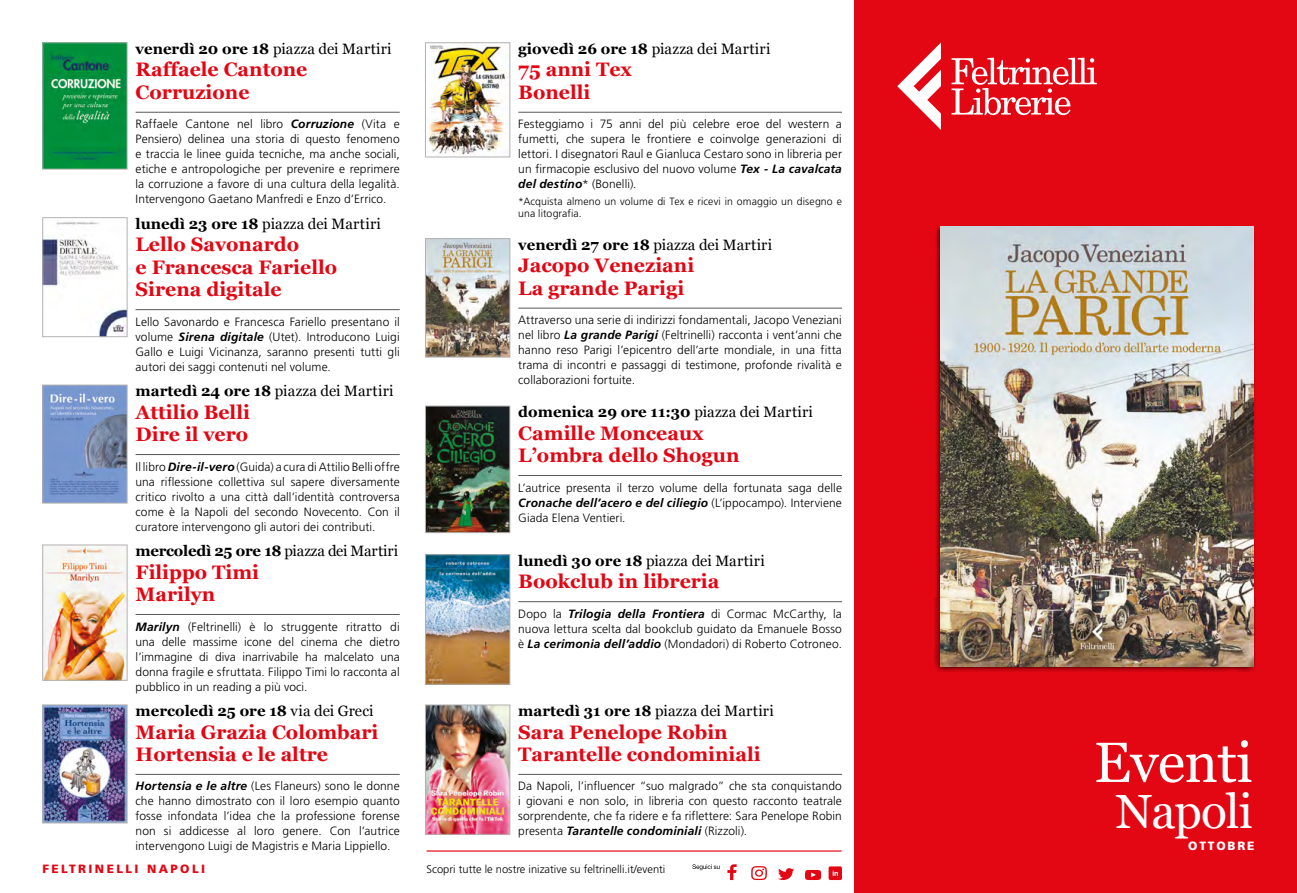
<style>
.page{position:relative;width:1297px;height:893px;background:#fff}
.page>*{position:absolute;margin:0;border:0;box-sizing:border-box;transform-origin:0 0}
.t1{font:56.55px "Georgia";letter-spacing:-.01em;color:#fff}
.t2{font:48px "Georgia";letter-spacing:-.02em;color:#fff}
.t3{font:700 19.5px/22.5px "Georgia";color:#e30613}
.t4{font:15px "Georgia";letter-spacing:.01em;color:#000}
.t5{font:700 15px "Georgia";color:#000}
.t6{font:700 15px "Georgia";letter-spacing:-.02em;color:#000}
.t7{font:300 12px/15px "Frutiger LT Std";letter-spacing:.005em;color:#000;text-align:justify}
.t8{font:900 12px "Frutiger LT Std";letter-spacing:.2em;color:#e30613}
.t9{font:900 12px "Frutiger LT Std";letter-spacing:.15em;color:#fff}
.t10{font:300 11.1px "Frutiger LT Std";color:#000}
.t11{font:300 10.5px/12px "Frutiger LT Std";letter-spacing:.01em;color:#000}
.s1{font-weight:700}
.s2{font-weight:700;font-style:italic}
.s3{font-weight:400}
</style>
<div class="page">
<hr style="left:427px;top:850px;width:415px;height:2px;background:#e30613">
<svg style="left:692px;top:864px;width:28px;height:6px"></svg>
<svg style="left:727px;top:864px;width:10px;height:16px"></svg>
<svg style="left:778px;top:868px;width:16px;height:12px"></svg>
<svg style="left:751px;top:866px;width:16px;height:14px"></svg>
<svg style="left:805px;top:870px;width:16px;height:10px"></svg>
<svg style="left:829px;top:866px;width:13px;height:14px"></svg>
<div style="left:855px;top:0;width:442px;height:893px;background:#e30613"></div>
<svg style="left:951px;top:58px;width:146px;height:57px"></svg>
<svg style="left:897px;top:43px;width:44px;height:87px"></svg>
<div style="left:934px;top:224px;width:321px;height:448px;background:#000;opacity:.6"></div>
<img style="left:941px;top:227px;width:312px;height:439px">
<svg style="left:42px;top:42px;width:86px;height:128px;background:#15924a"></svg>
<hr style="left:136px;top:112px;width:264px;height:1px;background:#575756">
<svg style="left:42px;top:217px;width:86px;height:120px"></svg>
<hr style="left:136px;top:309px;width:264px;height:1px;background:#575756">
<svg style="left:42px;top:385px;width:86px;height:118px;background:#7a93c2"></svg>
<hr style="left:136px;top:454px;width:264px;height:1px;background:#575756">
<img style="left:42px;top:545px;width:86px;height:136px">
<hr style="left:136px;top:614px;width:264px;height:1px;background:#575756">
<img style="left:42px;top:704px;width:86px;height:119px">
<hr style="left:136px;top:774px;width:264px;height:1px;background:#575756">
<img style="left:425px;top:42px;width:85px;height:115px">
<hr style="left:518px;top:112px;width:324px;height:1px;background:#575756">
<img style="left:425px;top:238px;width:85px;height:120px">
<hr style="left:518px;top:308px;width:324px;height:1px;background:#575756">
<img style="left:425px;top:406px;width:85px;height:127px">
<hr style="left:518px;top:475px;width:324px;height:1px;background:#575756">
<img style="left:425px;top:554px;width:85px;height:131px">
<hr style="left:518px;top:601px;width:324px;height:1px;background:#575756">
<img style="left:425px;top:704px;width:85px;height:131px">
<hr style="left:518px;top:774px;width:324px;height:1px;background:#575756">
<p class="t4" style="left:136px;top:38px;width:258px"><span class="s1">venerdì 20 ore 18</span> piazza dei Martiri</p>
<h3 class="t3" style="left:136px;top:57px;width:173px">Raffaele Cantone<br>Corruzione</h3>
<p class="t7" style="left:136px;top:117px;width:266px">Raffaele Cantone nel libro <span class="s2">Corruzione</span> (Vita e Pensiero) delinea una storia di questo fenomeno e traccia le linee guida tecniche, ma anche sociali, etiche e antropologiche per prevenire e reprimere la corruzione a favore di una cultura della legalità.<br>Intervengono Gaetano Manfredi e Enzo d’Errico.</p>
<p class="t4" style="left:136px;top:213px;width:247px"><span class="s1">lunedì 23 ore 18</span> piazza dei Martiri</p>
<h3 class="t3" style="left:136px;top:232px;width:203px">Lello Savonardo<br>e Francesca Fariello<br>Sirena digitale</h3>
<p class="t7" style="left:136px;top:314px;width:266px">Lello Savonardo e Francesca Fariello presentano il volume <span class="s2">Sirena digitale</span> (Utet). Introducono Luigi Gallo e Luigi Vicinanza, saranno presenti tutti gli autori dei saggi contenuti nel volume.</p>
<p class="t4" style="left:136px;top:380px;width:260px"><span class="s1">martedì 24 ore 18</span> piazza dei Martiri</p>
<h3 class="t3" style="left:136px;top:400px;width:116px">Attilio Belli<br>Dire il vero</h3>
<p class="t7" style="left:136px;top:459px;width:266px">Il libro <span class="s2">Dire-il-vero</span> (Guida) a cura di Attilio Belli offre una riflessione collettiva sul sapere diversamente critico rivolto a una città dall’identità controversa come è la Napoli del secondo Novecento. Con il curatore intervengono gli autori dei contributi.</p>
<p class="t6" style="left:136px;top:540px;width:264px">mercoledì 25 ore 18 <span class="s3">piazza dei Martiri</span></p>
<h3 class="t3" style="left:136px;top:560px;width:125px">Filippo Timi<br>Marilyn</h3>
<p class="t7" style="left:136px;top:619px;width:266px"><span class="s2">Marilyn</span> (Feltrinelli) è lo struggente ritratto di una delle massime icone del cinema che dietro l’immagine di diva inarrivabile ha malcelato una donna fragile e sfruttata. Filippo Timi lo racconta al pubblico in un reading a più voci.</p>
<p class="t5" style="left:136px;top:699px;width:240px">mercoledì 25 ore 18 <span class="s3">via dei Greci</span></p>
<h3 class="t3" style="left:136px;top:719px;width:244px">Maria Grazia Colombari<br>Hortensia e le altre</h3>
<p class="t7" style="left:136px;top:779px;width:266px"><span class="s2">Hortensia e le altre</span> (Les Flaneurs) sono le donne che hanno dimostrato con il loro esempio quanto fosse infondata l’idea che la professione forense non si addicesse al loro genere. Con l’autrice intervengono Luigi de Magistris e Maria Lippiello.</p>
<p class="t4" style="left:518px;top:38px;width:254px"><span class="s1">giovedì 26 ore 18</span> piazza dei Martiri</p>
<h3 class="t3" style="left:518px;top:57px;width:115px">75 anni Tex<br>Bonelli</h3>
<p class="t7" style="left:518px;top:117px;width:325px">Festeggiamo i 75 anni del più celebre eroe del western a fumetti, che supera le frontiere e coinvolge generazioni di lettori. I disegnatori Raul e Gianluca Cestaro sono in libreria per un firmacopie esclusivo del nuovo volume <span class="s2">Tex - La cavalcata del destino</span>* (Bonelli).</p>
<p class="t11" style="left:518px;top:195px;width:325px">*Acquista almeno un volume di Tex e ricevi in omaggio un disegno e una litografia.</p>
<p class="t4" style="left:518px;top:234px;width:255px"><span class="s1">venerdì 27 ore 18</span> piazza dei Martiri</p>
<h3 class="t3" style="left:518px;top:253px;width:177px">Jacopo Veneziani<br>La grande Parigi</h3>
<p class="t7" style="left:518px;top:313px;width:325px">Attraverso una serie di indirizzi fondamentali, Jacopo Veneziani nel libro <span class="s2">La grande Parigi</span> (Feltrinelli) racconta i vent’anni che hanno reso Parigi l’epicentro dell’arte mondiale, in una fitta trama di incontri e passaggi di testimone, profonde rivalità e collaborazioni fortuite.</p>
<p class="t5" style="left:518px;top:401px;width:296px">domenica 29 ore 11:30 <span class="s3">piazza dei Martiri</span></p>
<h3 class="t3" style="left:518px;top:421px;width:223px">Camille Monceaux<br>L’ombra dello Shogun</h3>
<p class="t7" style="left:518px;top:480px;width:325px">L’autrice presenta il terzo volume della fortunata saga delle <span class="s2">Cronache dell’acero e del ciliegio</span> (L’ippocampo). Interviene Giada Elena Ventieri.</p>
<p class="t4" style="left:518px;top:550px;width:248px"><span class="s1">lunedì 30 ore 18</span> piazza dei Martiri</p>
<h3 class="t3" style="left:518px;top:569px;width:203px">Bookclub in libreria</h3>
<p class="t7" style="left:518px;top:606px;width:325px">Dopo la <span class="s2">Trilogia della Frontiera</span> di Cormac McCarthy, la nuova lettura scelta dal bookclub guidato da Emanuele Bosso è <span class="s2">La cerimonia dell’addio</span> (Mondadori) di Roberto Cotroneo.</p>
<p class="t4" style="left:518px;top:700px;width:257px"><span class="s1">martedì 31 ore 18</span> piazza dei Martiri</p>
<h3 class="t3" style="left:518px;top:719px;width:244px">Sara Penelope Robin<br>Tarantelle condominiali</h3>
<p class="t7" style="left:518px;top:779px;width:325px">Da Napoli, l’influencer “suo malgrado” che sta conquistando i giovani e non solo, in libreria con questo racconto teatrale sorprendente, che fa ridere e fa riflettere: Sara Penelope Robin presenta <span class="s2">Tarantelle condominiali</span> (Rizzoli).</p>
<p class="t8" style="left:43px;top:861px;width:164px">FELTRINELLI NAPOLI</p>
<p class="t10" style="left:427px;top:863px;width:240px">Scopri tutte le nostre inizative su feltrinelli.it/eventi</p>
<h1 class="t1" style="left:1094px;top:721px;width:160px">Eventi</h1>
<h2 class="t2" style="left:1115px;top:776px;width:139px">Napoli</h2>
<p class="t9" style="left:1188px;top:838px;width:68px">OTTOBRE</p>
</div>
